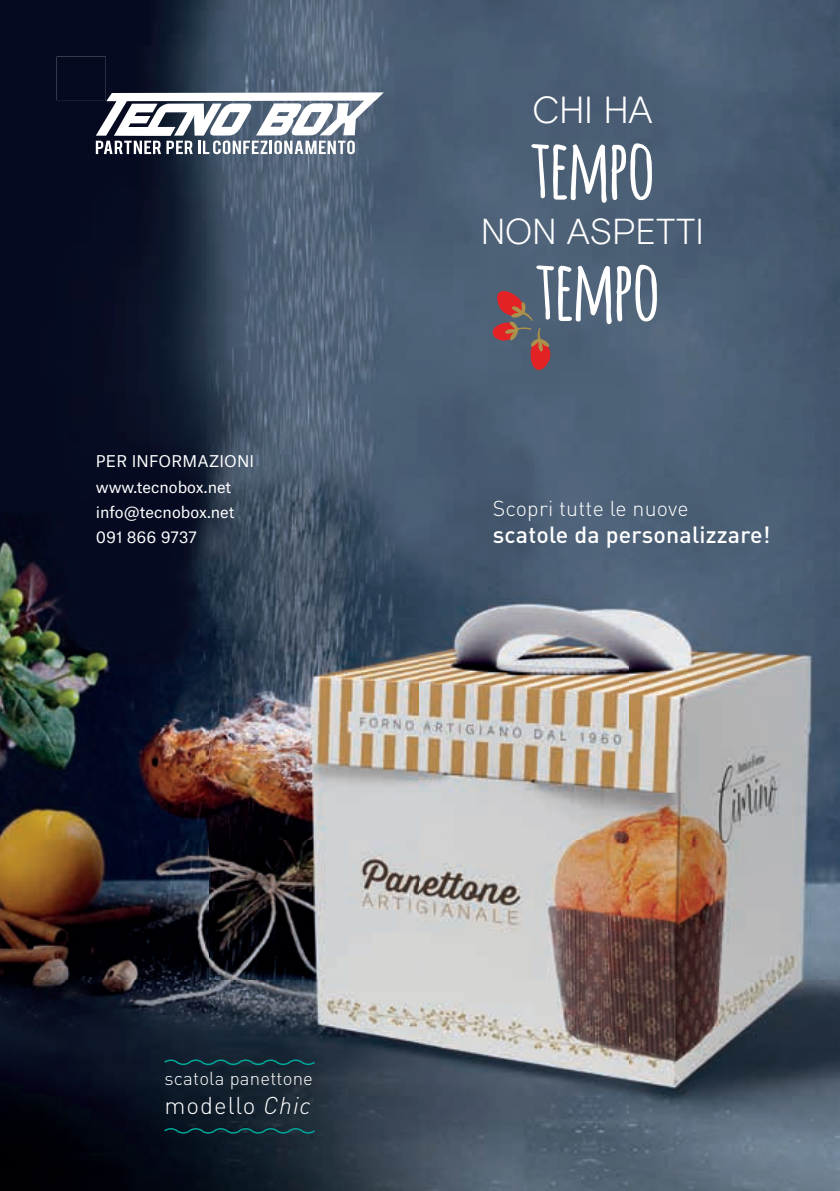
<style>
.page{position:relative;width:840px;height:1191px;background:#fff}
.page>*{position:absolute;margin:0;border:0;box-sizing:border-box;transform-origin:0 0}
.t1{font:700 82px "Amatic";color:#fff}
.t2{font:300 37.8px "Basis Grotesque Pro";color:#fff}
.t3{font:300 36px "Basis Grotesque Pro";letter-spacing:-.01em;color:#fff}
.t4{font:300 24px "DINOT";letter-spacing:.04em;color:#fff}
.t5{font:500 23.2px "DINOT";letter-spacing:.01em;color:#fff}
.t6{font:300 21.4px "DINOT";letter-spacing:.01em;color:#fff}
.t7{font:300 18.6px "DINOT";letter-spacing:.01em;color:#fff}
.t8{font:15.4px/25.4px "Atlas Grotesk";color:#fff}
.s1{font-style:italic}
</style>
<div class="page">
<img style="left:0;top:0;width:839px;height:1191px">
<div style="left:57px;top:57px;width:49px;height:43px;background:#050a20"></div>
<img style="left:78px;top:72px;width:5px;height:14px">
<svg style="left:492px;top:289px;width:59px;height:84px;background:#735761"></svg>
<svg style="left:164px;top:1128px;width:151px;height:5px"></svg>
<svg style="left:164px;top:1059px;width:151px;height:6px"></svg>
<svg style="left:96px;top:92px;width:287px;height:62px"></svg>
<p class="t8" style="left:96px;top:447px;width:160px">PER INFORMAZIONI www.tecnobox.net info@tecnobox.net<br>091 866 9737</p>
<h2 class="t2" style="left:532px;top:88px;width:122px">CHI HA</h2>
<h1 class="t1" style="left:530px;top:110px;width:125px">TEMPO</h1>
<h3 class="t3" style="left:480px;top:211px;width:225px">NON ASPETTI</h3>
<h1 class="t1" style="left:535px;top:231px;width:125px">TEMPO</h1>
<h3 class="t6" style="left:492px;top:493px;width:197px">Scopri tutte le nuove</h3>
<h3 class="t5" style="left:492px;top:519px;width:279px">scatole da personalizzare!</h3>
<p class="t7" style="left:164px;top:1066px;width:150px">scatola panettone</p>
<h3 class="t4" style="left:164px;top:1089px;width:148px">modello <span class="s1">Chic</span></h3>
</div>
